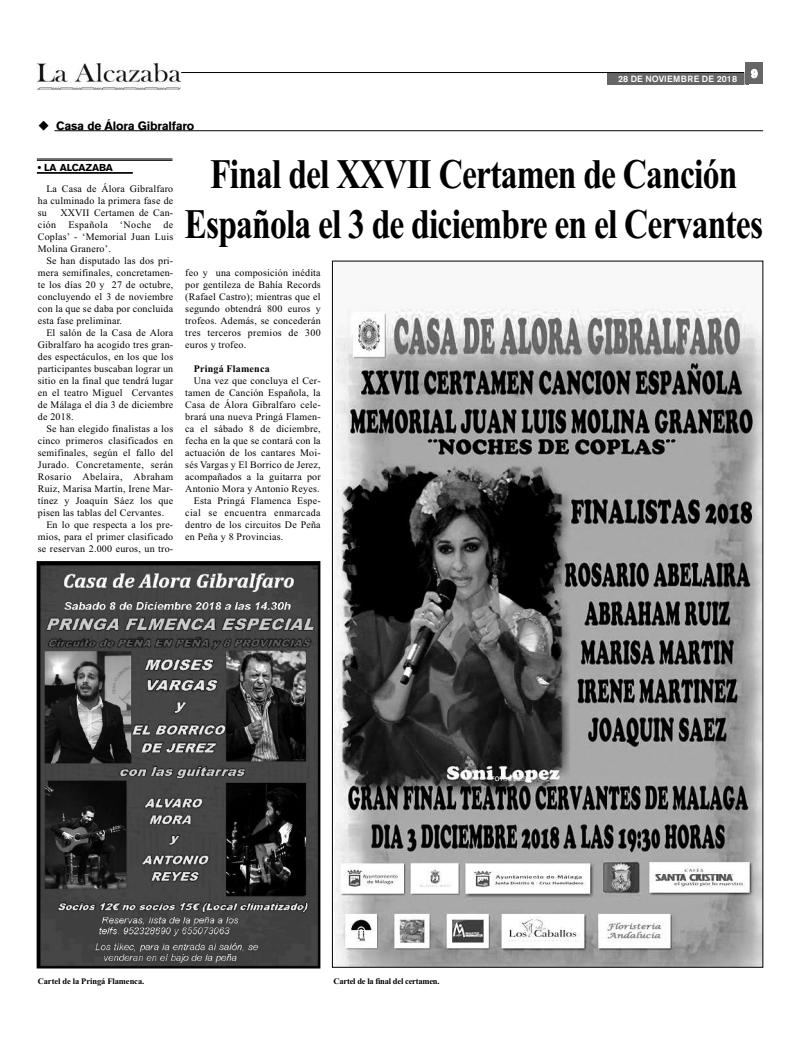
<style>
.page{position:relative;width:800px;height:1049px;background:#fff}
.page>*{position:absolute;margin:0;border:0;box-sizing:border-box;transform-origin:0 0}
.t1{font:700 42px/50px "Times New Roman";letter-spacing:-.025em;color:#000;text-align:center;scale:.8 1}
.t2{font:700 12px "Akzidenz Grotesk BE";letter-spacing:-.015em;color:#000}
.t3{font:10px/12px "Times New Roman";letter-spacing:.02em;color:#000;text-align:justify}
.t4{font:10px "Times New Roman";letter-spacing:.04em;color:#000}
.t5{font:700 10px "Times New Roman";letter-spacing:.02em;color:#000}
.t6{font:700 10px "Akzidenz Grotesk BE";color:#000}
.t7{font:500 9px "Akzidenz Grotesk BE";letter-spacing:.01em;color:#fff}
.t8{font:700 8.5px "Times New Roman";letter-spacing:-.025em;color:#000}
</style>
<div class="page">
<hr style="left:54px;top:131px;width:709px;height:1px;background:#000">
<hr style="left:37px;top:158px;width:135px;height:1px;background:#000">
<hr style="left:37px;top:160px;width:135px;height:1px;background:#000">
<hr style="left:37px;top:172px;width:96px;height:1px;background:#000">
<hr style="left:37px;top:173px;width:96px;height:1px;background:#000">
<img style="left:334px;top:306px;width:427px;height:659px">
<img style="left:39px;top:563px;width:279px;height:403px">
<div style="left:37px;top:561px;width:283px;height:407px;border:1px solid #000"></div>
<div style="left:607px;top:73px;width:141px;height:11px;background:#666"></div>
<hr style="left:181px;top:72px;width:563px;height:1px;background:#000">
<svg style="left:744px;top:72px;width:1px;height:13px"></svg>
<div style="left:745px;top:63px;width:18px;height:21px;background:#666"></div>
<div style="left:37px;top:60px;width:144px;height:31px;background:linear-gradient(to right,#fff,#fff)"></div>
<img style="left:37px;top:64px;width:143px;height:25px">
<p class="t2" style="left:38px;top:121px;width:158px">◆ Casa de Álora Gibralfaro</p>
<p class="t7" style="left:618px;top:76px;width:141px">28 DE NOVIEMBRE DE 2018 <sup>9</sup></p>
<p class="t6" style="left:38px;top:163px;width:77px">• LA ALCAZABA</p>
<p class="t3" style="left:38px;top:183px;width:137px;text-indent:8px">La Casa de Álora Gibralfaro ha culminado la primera fase de su</p>
<p class="t3" style="left:38px;top:207px;width:137px;text-indent:22px">XXVII Certamen de Can&shy;ción Española ‘Noche de Coplas’ - ‘Memorial Juan Luis Molina Granero’.</p>
<p class="t3" style="left:38px;top:255px;width:137px;text-indent:8px">Se han disputado las dos pri&shy;mera semifinales, concretamen&shy;te los días 20 y 27 de octubre, concluyendo el 3 de noviembre con la que se daba por concluida esta fase preliminar.</p>
<p class="t3" style="left:38px;top:327px;width:137px;text-indent:8px">El salón de la Casa de Alora Gibralfaro ha acogido tres gran&shy;des espectáculos, en los que los participantes buscaban lograr un sitio en la final que tendrá lugar en el teatro Miguel Cervantes de Málaga el día 3 de diciembre de 2018.</p>
<p class="t3" style="left:46px;top:423px;width:128px">Se han elegido finalistas a los</p>
<p class="t3" style="left:38px;top:435px;width:137px">cinco primeros clasificados en</p>
<p class="t3" style="left:38px;top:447px;width:137px">semifinales, según el fallo del</p>
<p class="t3" style="left:38px;top:459px;width:137px">Jurado. Concretamente, serán</p>
<p class="t4" style="left:38px;top:471px;width:137px">Rosario Abelaira, Abraham</p>
<p class="t3" style="left:38px;top:483px;width:137px">Ruiz, Marisa Martín, Irene Mar-</p>
<p class="t3" style="left:38px;top:495px;width:137px">tínez y Joaquín Sáez los que</p>
<p class="t3" style="left:38px;top:507px;width:128px">pisen las tablas del Cervantes.</p>
<p class="t3" style="left:46px;top:519px;width:128px">En lo que respecta a los pre-</p>
<p class="t3" style="left:38px;top:531px;width:137px">mios, para el primer clasificado</p>
<p class="t3" style="left:38px;top:543px;width:137px">se reservan 2.000 euros, un tro-</p>
<h1 class="t1" style="left:184px;top:149px;width:724px">Final del XXVII Certamen de Canción<br>Española el 3 de diciembre en el Cervantes</h1>
<p class="t3" style="left:185px;top:267px;width:137px">feo y una composición inédita por gentileza de Bahía Records (Rafael Castro); mientras que el segundo obtendrá 800 euros y trofeos. Además, se concederán tres terceros premios de 300 euros y trofeo.</p>
<p class="t5" style="left:194px;top:363px;width:77px">Pringá Flamenca</p>
<p class="t3" style="left:194px;top:375px;width:128px">Una vez que concluya el Cer-</p>
<p class="t3" style="left:185px;top:387px;width:137px">tamen de Canción Española, la</p>
<p class="t3" style="left:185px;top:399px;width:137px">Casa de Álora Gibralfaro cele-</p>
<p class="t3" style="left:185px;top:411px;width:137px">brará una nueva Pringá Flamen-</p>
<p class="t3" style="left:185px;top:423px;width:137px">ca el sábado 8 de diciembre,</p>
<p class="t3" style="left:185px;top:435px;width:137px">fecha en la que se contará con la</p>
<p class="t3" style="left:185px;top:447px;width:137px">actuación de los cantares Moi-</p>
<p class="t3" style="left:185px;top:459px;width:137px">sés Vargas y El Borrico de Jerez,</p>
<p class="t3" style="left:185px;top:471px;width:137px">acompañados a la guitarra por</p>
<p class="t3" style="left:185px;top:483px;width:136px">Antonio Mora y Antonio Reyes.</p>
<p class="t3" style="left:194px;top:495px;width:128px">Esta Pringá Flamenca Espe-</p>
<p class="t4" style="left:185px;top:507px;width:137px">cial se encuentra enmarcada</p>
<p class="t3" style="left:185px;top:519px;width:137px">dentro de los circuitos De Peña</p>
<p class="t3" style="left:185px;top:531px;width:100px">en Peña y 8 Provincias.</p>
<p class="t8" style="left:38px;top:976px;width:108px">Cartel de la Pringá Flamenca.</p>
<p class="t8" style="left:333px;top:976px;width:108px">Cartel de la final del certamen.</p>
</div>
